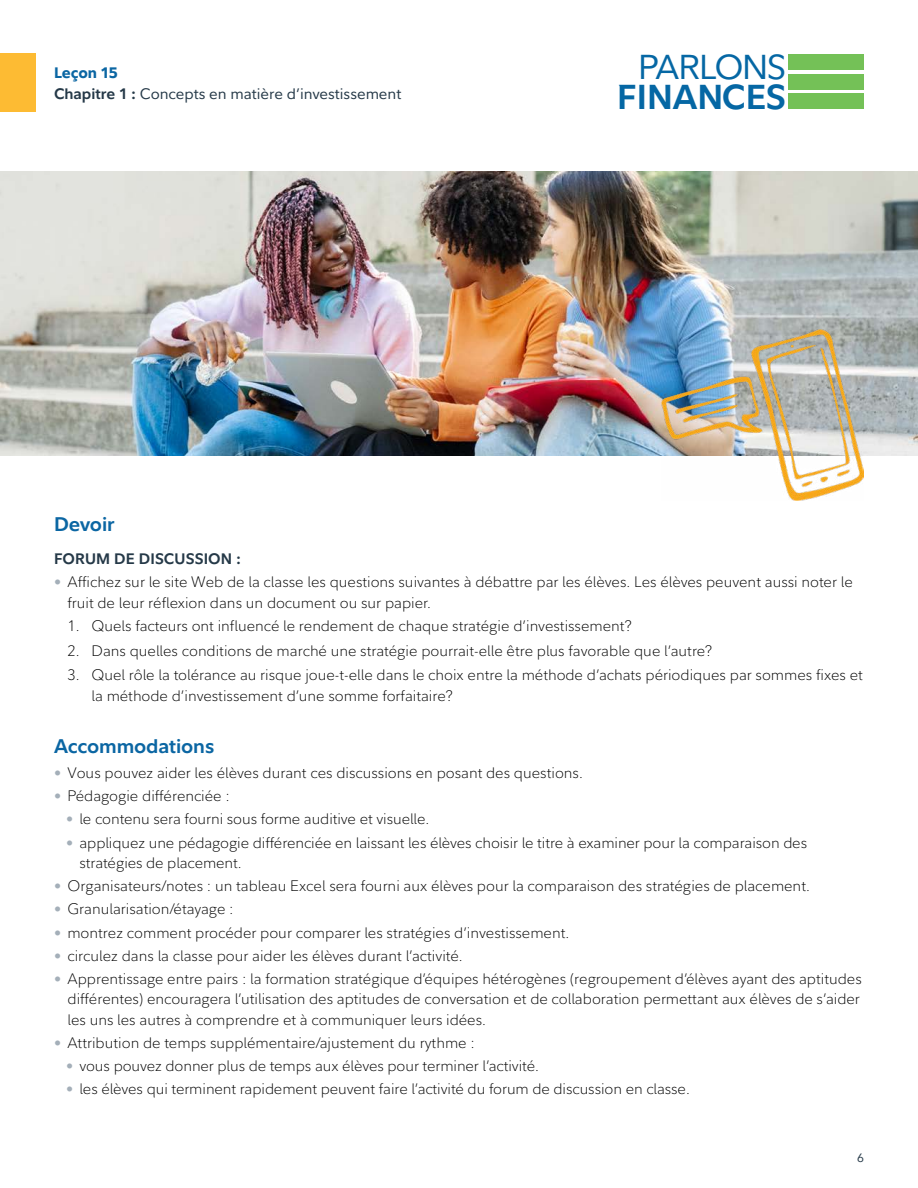
<style>
.page{position:relative;width:918px;height:1188px;background:#fff}
.page>*{position:absolute;margin:0;border:0;box-sizing:border-box;transform-origin:0 0}
.t1{font:700 34.2px "Fidelity Sans";color:#0567a4}
.t2{font:34.2px "Fidelity Sans";letter-spacing:-.04em;color:#0567a4}
.t3{font:700 19.5px "Fidelity Sans";letter-spacing:-.005em;color:#0b66a3}
.t4{font:300 15px/20.2px "Fidelity Sans";color:#000}
.t5{font:15px/21px "Fidelity Sans";color:#253948}
.t6{font:700 15px "Fidelity Sans";letter-spacing:.005em;color:#253948}
.t7{font:12px "Fidelity Sans";color:#253948}
.s1{font-weight:800;color:#0b66a3}
.s2{font-weight:700}
.s3{font-weight:400;font-size:14.25px;color:#a4afb9}
</style>
<div class="page">
<div style="left:0;top:54px;width:36px;height:58px;background:#fdbb33"></div>
<div style="left:788px;top:55px;width:76px;height:15px;background:#74c157"></div>
<div style="left:788px;top:74px;width:76px;height:15px;background:#74c157"></div>
<div style="left:788px;top:93px;width:76px;height:15px;background:#74c157"></div>
<img style="left:0;top:171px;width:918px;height:284px">
<img style="left:662px;top:330px;width:202px;height:170px">
<p class="t5" style="left:54px;top:62px;width:349px"><span class="s1">Leçon 15<br></span><span class="s2">Chapitre 1 :</span> Concepts en matière d’investissement</p>
<h1 class="t2" style="left:638px;top:45px;width:150px">PARLONS</h1>
<h1 class="t1" style="left:617px;top:74px;width:170px">FINANCES</h1>
<h2 class="t3" style="left:54px;top:512px;width:62px">Devoir</h2>
<p class="t6" style="left:54px;top:549px;width:189px">FORUM DE DISCUSSION :</p>
<p class="t4" style="left:68px;top:572px;width:787px;text-indent:-14px"><span class="s3">•</span> Affichez sur le site Web de la classe les questions suivantes à débattre par les élèves. Les élèves peuvent aussi noter le fruit de leur réflexion dans un document ou sur papier.</p>
<p class="t4" style="left:68px;top:616px;width:566px">1. Quels facteurs ont influencé le rendement de chaque stratégie d’investissement?</p>
<p class="t4" style="left:68px;top:640px;width:646px">2. Dans quelles conditions de marché une stratégie pourrait-elle être plus favorable que l’autre?</p>
<p class="t4" style="left:92px;top:665px;width:773px;text-indent:-24px">3. Quel rôle la tolérance au risque joue-t-elle dans le choix entre la méthode d’achats périodiques par sommes fixes et la méthode d’investissement d’une somme forfaitaire?</p>
<h2 class="t3" style="left:54px;top:734px;width:162px">Accommodations</h2>
<p class="t4" style="left:54px;top:763px;width:530px"><span class="s3">•</span> Vous pouvez aider les élèves durant ces discussions en posant des questions.</p>
<p class="t4" style="left:54px;top:786px;width:177px"><span class="s3">•</span> Pédagogie différenciée :</p>
<p class="t4" style="left:66px;top:809px;width:365px"><span class="s3">•</span> le contenu sera fourni sous forme auditive et visuelle.</p>
<p class="t4" style="left:80px;top:832px;width:729px;text-indent:-14px"><span class="s3">•</span> appliquez une pédagogie différenciée en laissant les élèves choisir le titre à examiner pour la comparaison des stratégies de placement.</p>
<p class="t4" style="left:54px;top:876px;width:757px"><span class="s3">•</span> Organisateurs/notes : un tableau Excel sera fourni aux élèves pour la comparaison des stratégies de placement.</p>
<p class="t4" style="left:54px;top:899px;width:181px"><span class="s3">•</span> Granularisation/étayage :</p>
<p class="t4" style="left:54px;top:922px;width:517px"><span class="s3">•</span> montrez comment procéder pour comparer les stratégies d’investissement.</p>
<p class="t4" style="left:54px;top:946px;width:410px"><span class="s3">•</span> circulez dans la classe pour aider les élèves durant l’activité.</p>
<p class="t4" style="left:68px;top:969px;width:796px;text-indent:-14px"><span class="s3">•</span> Apprentissage entre pairs : la formation stratégique d’équipes hétérogènes (regroupement d’élèves ayant des aptitudes différentes) encouragera l’utilisation des aptitudes de conversation et de collaboration permettant aux élèves de s’aider les uns les autres à comprendre et à communiquer leurs idées.</p>
<p class="t4" style="left:54px;top:1033px;width:422px"><span class="s3">•</span> Attribution de temps supplémentaire/ajustement du rythme :</p>
<p class="t4" style="left:66px;top:1056px;width:474px"><span class="s3">•</span> vous pouvez donner plus de temps aux élèves pour terminer l’activité.</p>
<p class="t4" style="left:66px;top:1079px;width:625px"><span class="s3">•</span> les élèves qui terminent rapidement peuvent faire l’activité du forum de discussion en classe.</p>
<p class="t7" style="left:857px;top:1150px;width:8px">6</p>
</div>
